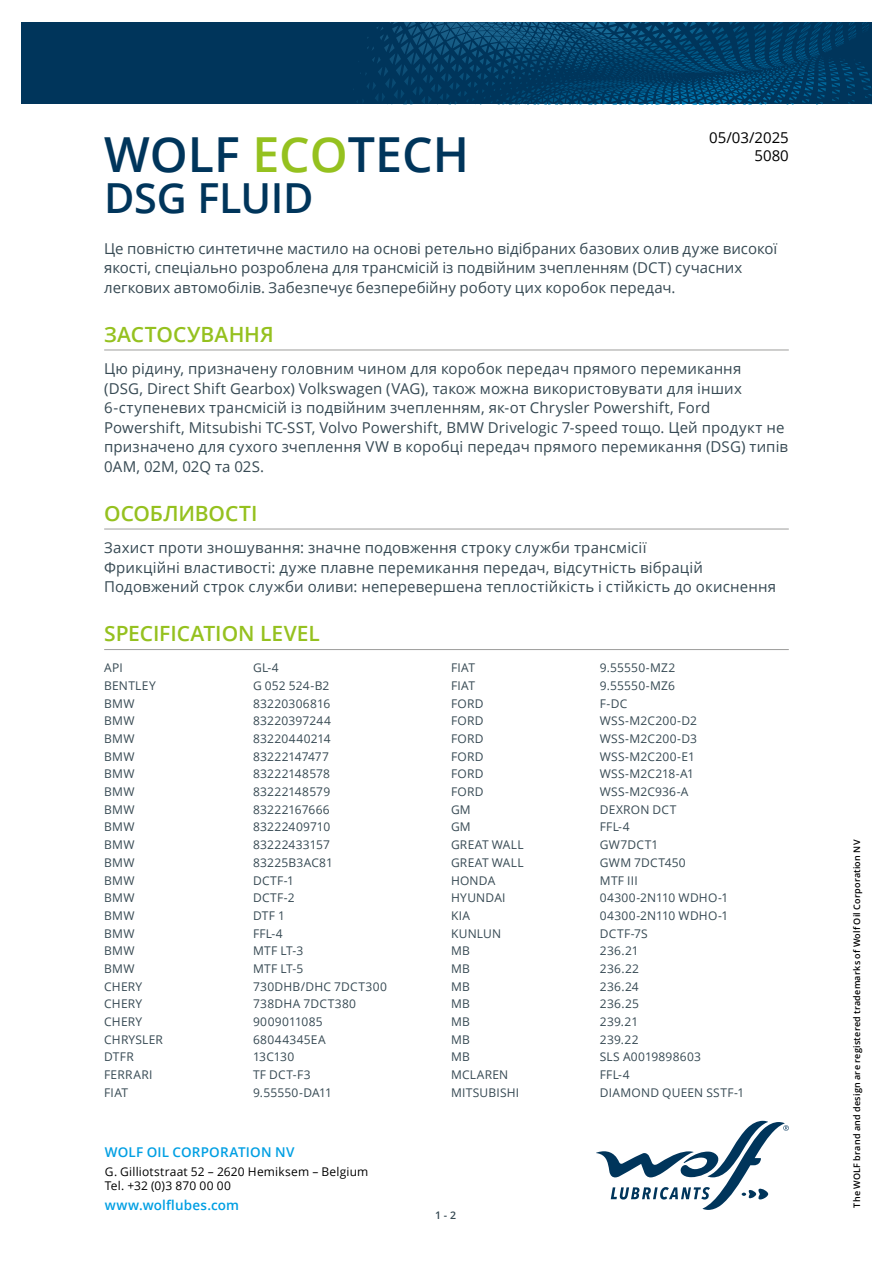
<style>
.page{position:relative;width:893px;height:1263px;background:#fff}
.page>*{position:absolute;margin:0;border:0;box-sizing:border-box;transform-origin:0 0}
.t1{font:600 48.3px "Open Sans";color:#00355b}
.t2{font:600 41.4px "Open Sans";letter-spacing:-.01em;color:#00355b}
.t3{font:600 21px "Open Sans";color:#95c11f}
.t4{font:15px/19.5px "Open Sans";letter-spacing:.01em;color:#364953}
.t5{font:15px/18px "Open Sans";color:#000;text-align:right}
.t6{font:600 13.5px "Open Sans";letter-spacing:.01em;color:#009fe3}
.t7{font:12px "Open Sans";letter-spacing:.02em;color:#364953}
.t8{font:12px/14.4px "Open Sans";letter-spacing:.015em;color:#000}
.t9{font:600 10.5px "Open Sans";color:#364953}
.t10{font:600 9px "Open Sans";letter-spacing:.025em;color:#000}
.s1{color:#95c11f}
</style>
<div class="page">
<svg style="left:596px;top:1121px;width:193px;height:89px"></svg>
<svg style="left:21px;top:22px;width:851px;height:82px;background:#013b62"></svg>
<hr style="left:104px;top:350px;width:685px;height:1px;background:#9d9d9c">
<hr style="left:104px;top:529px;width:685px;height:1px;background:#9d9d9c">
<hr style="left:104px;top:649px;width:685px;height:1px;background:#9d9d9c">
<p class="t5" style="left:709px;top:128px;width:81px">05/03/2025<br>5080</p>
<h1 class="t1" style="left:104px;top:122px;width:366px">WOLF <span class="s1">ECO</span>TECH</h1>
<h2 class="t2" style="left:104px;top:169px;width:211px">DSG FLUID</h2>
<p class="t4" style="left:104px;top:238px;width:675px">Це повністю синтетичне мастило на основі ретельно відібраних базових олив дуже високої якості, спеціально розроблена для трансмісій із подвійним зчепленням (DCT) сучасних легкових автомобілів. Забезпечує безперебійну роботу цих коробок передач.</p>
<h3 class="t3" style="left:104px;top:320px;width:171px">ЗАСТОСУВАННЯ</h3>
<p class="t4" style="left:104px;top:358px;width:685px">Цю рідину, призначену головним чином для коробок передач прямого перемикання<br>(DSG, Direct Shift Gearbox) Volkswagen (VAG), також можна використовувати для інших 6-ступеневих трансмісій із подвійним зчепленням, як-от Chrysler Powershift, Ford Powershift, Mitsubishi TC-SST, Volvo Powershift, BMW Drivelogic 7-speed тощо. Цей продукт не призначено для сухого зчеплення VW в коробці передач прямого перемикання (DSG) типів 0AM, 02M, 02Q та 02S.</p>
<h3 class="t3" style="left:104px;top:499px;width:155px">ОСОБЛИВОСТІ</h3>
<p class="t4" style="left:104px;top:538px;width:674px">Захист проти зношування: значне подовження строку служби трансмісії<br>Фрикційні властивості: дуже плавне перемикання передач, відсутність вібрацій<br>Подовжений строк служби оливи: неперевершена теплостійкість і стійкість до окиснення</p>
<h3 class="t3" style="left:104px;top:619px;width:217px">SPECIFICATION LEVEL</h3>
<p class="t7" style="left:104px;top:660px;width:20px">API</p>
<p class="t7" style="left:253px;top:660px;width:27px">GL-4</p>
<p class="t7" style="left:104px;top:677px;width:53px">BENTLEY</p>
<p class="t7" style="left:253px;top:677px;width:78px">G 052 524-B2</p>
<p class="t7" style="left:104px;top:695px;width:32px">BMW</p>
<p class="t7" style="left:253px;top:695px;width:79px">83220306816</p>
<p class="t7" style="left:104px;top:713px;width:32px">BMW</p>
<p class="t7" style="left:253px;top:713px;width:80px">83220397244</p>
<p class="t7" style="left:104px;top:730px;width:32px">BMW</p>
<p class="t7" style="left:253px;top:730px;width:79px">83220440214</p>
<p class="t7" style="left:104px;top:748px;width:32px">BMW</p>
<p class="t7" style="left:253px;top:748px;width:78px">83222147477</p>
<p class="t7" style="left:104px;top:766px;width:32px">BMW</p>
<p class="t7" style="left:253px;top:766px;width:79px">83222148578</p>
<p class="t7" style="left:104px;top:783px;width:32px">BMW</p>
<p class="t7" style="left:253px;top:783px;width:79px">83222148579</p>
<p class="t7" style="left:104px;top:801px;width:32px">BMW</p>
<p class="t7" style="left:253px;top:801px;width:78px">83222167666</p>
<p class="t7" style="left:104px;top:819px;width:32px">BMW</p>
<p class="t7" style="left:253px;top:819px;width:79px">83222409710</p>
<p class="t7" style="left:104px;top:836px;width:32px">BMW</p>
<p class="t7" style="left:253px;top:836px;width:78px">83222433157</p>
<p class="t7" style="left:104px;top:854px;width:32px">BMW</p>
<p class="t7" style="left:253px;top:854px;width:81px">83225B3AC81</p>
<p class="t7" style="left:104px;top:872px;width:32px">BMW</p>
<p class="t7" style="left:253px;top:872px;width:43px">DCTF-1</p>
<p class="t7" style="left:104px;top:890px;width:32px">BMW</p>
<p class="t7" style="left:253px;top:890px;width:43px">DCTF-2</p>
<p class="t7" style="left:104px;top:907px;width:32px">BMW</p>
<p class="t7" style="left:253px;top:907px;width:33px">DTF 1</p>
<p class="t7" style="left:104px;top:925px;width:32px">BMW</p>
<p class="t7" style="left:253px;top:925px;width:31px">FFL-4</p>
<p class="t7" style="left:104px;top:943px;width:32px">BMW</p>
<p class="t7" style="left:253px;top:943px;width:52px">MTF LT-3</p>
<p class="t7" style="left:104px;top:960px;width:32px">BMW</p>
<p class="t7" style="left:253px;top:960px;width:52px">MTF LT-5</p>
<p class="t7" style="left:104px;top:978px;width:39px">CHERY</p>
<p class="t7" style="left:253px;top:978px;width:135px">730DHB/DHC 7DCT300</p>
<p class="t7" style="left:104px;top:996px;width:39px">CHERY</p>
<p class="t7" style="left:253px;top:996px;width:105px">738DHA 7DCT380</p>
<p class="t7" style="left:104px;top:1013px;width:39px">CHERY</p>
<p class="t7" style="left:253px;top:1013px;width:71px">9009011085</p>
<p class="t7" style="left:104px;top:1031px;width:60px">CHRYSLER</p>
<p class="t7" style="left:253px;top:1031px;width:74px">68044345EA</p>
<p class="t7" style="left:104px;top:1049px;width:31px">DTFR</p>
<p class="t7" style="left:253px;top:1049px;width:43px">13C130</p>
<p class="t7" style="left:104px;top:1066px;width:50px">FERRARI</p>
<p class="t7" style="left:253px;top:1066px;width:59px">TF DCT-F3</p>
<p class="t7" style="left:104px;top:1084px;width:26px">FIAT</p>
<p class="t7" style="left:253px;top:1084px;width:81px">9.55550-DA11</p>
<p class="t7" style="left:451px;top:660px;width:26px">FIAT</p>
<p class="t7" style="left:600px;top:660px;width:77px">9.55550-MZ2</p>
<p class="t7" style="left:451px;top:677px;width:26px">FIAT</p>
<p class="t7" style="left:600px;top:677px;width:77px">9.55550-MZ6</p>
<p class="t7" style="left:451px;top:695px;width:34px">FORD</p>
<p class="t7" style="left:600px;top:695px;width:29px">F-DC</p>
<p class="t7" style="left:451px;top:713px;width:34px">FORD</p>
<p class="t7" style="left:600px;top:713px;width:99px">WSS-M2C200-D2</p>
<p class="t7" style="left:451px;top:730px;width:34px">FORD</p>
<p class="t7" style="left:600px;top:730px;width:99px">WSS-M2C200-D3</p>
<p class="t7" style="left:451px;top:748px;width:34px">FORD</p>
<p class="t7" style="left:600px;top:748px;width:97px">WSS-M2C200-E1</p>
<p class="t7" style="left:451px;top:766px;width:34px">FORD</p>
<p class="t7" style="left:600px;top:766px;width:96px">WSS-M2C218-A1</p>
<p class="t7" style="left:451px;top:783px;width:34px">FORD</p>
<p class="t7" style="left:600px;top:783px;width:90px">WSS-M2C936-A</p>
<p class="t7" style="left:451px;top:801px;width:21px">GM</p>
<p class="t7" style="left:600px;top:801px;width:78px">DEXRON DCT</p>
<p class="t7" style="left:451px;top:819px;width:21px">GM</p>
<p class="t7" style="left:600px;top:819px;width:31px">FFL-4</p>
<p class="t7" style="left:451px;top:836px;width:74px">GREAT WALL</p>
<p class="t7" style="left:600px;top:836px;width:60px">GW7DCT1</p>
<p class="t7" style="left:451px;top:854px;width:74px">GREAT WALL</p>
<p class="t7" style="left:600px;top:854px;width:87px">GWM 7DCT450</p>
<p class="t7" style="left:451px;top:872px;width:46px">HONDA</p>
<p class="t7" style="left:600px;top:872px;width:39px">MTF III</p>
<p class="t7" style="left:451px;top:890px;width:56px">HYUNDAI</p>
<p class="t7" style="left:600px;top:890px;width:130px">04300-2N110 WDHO-1</p>
<p class="t7" style="left:451px;top:907px;width:21px">KIA</p>
<p class="t7" style="left:600px;top:907px;width:130px">04300-2N110 WDHO-1</p>
<p class="t7" style="left:451px;top:925px;width:52px">KUNLUN</p>
<p class="t7" style="left:600px;top:925px;width:49px">DCTF-7S</p>
<p class="t7" style="left:451px;top:943px;width:20px">MB</p>
<p class="t7" style="left:600px;top:943px;width:40px">236.21</p>
<p class="t7" style="left:451px;top:960px;width:20px">MB</p>
<p class="t7" style="left:600px;top:960px;width:41px">236.22</p>
<p class="t7" style="left:451px;top:978px;width:20px">MB</p>
<p class="t7" style="left:600px;top:978px;width:41px">236.24</p>
<p class="t7" style="left:451px;top:996px;width:20px">MB</p>
<p class="t7" style="left:600px;top:996px;width:41px">236.25</p>
<p class="t7" style="left:451px;top:1013px;width:20px">MB</p>
<p class="t7" style="left:600px;top:1013px;width:40px">239.21</p>
<p class="t7" style="left:451px;top:1031px;width:20px">MB</p>
<p class="t7" style="left:600px;top:1031px;width:40px">239.22</p>
<p class="t7" style="left:451px;top:1049px;width:20px">MB</p>
<p class="t7" style="left:600px;top:1049px;width:103px">SLS A0019898603</p>
<p class="t7" style="left:451px;top:1066px;width:59px">MCLAREN</p>
<p class="t7" style="left:600px;top:1066px;width:31px">FFL-4</p>
<p class="t7" style="left:451px;top:1084px;width:70px">MITSUBISHI</p>
<p class="t7" style="left:600px;top:1084px;width:146px">DIAMOND QUEEN SSTF-1</p>
<p class="t6" style="left:105px;top:1143px;width:191px">WOLF OIL CORPORATION NV</p>
<p class="t8" style="left:105px;top:1163px;width:265px">G. Gilliotstraat 52 – 2620 Hemiksem – Belgium<br>Tel. +32 (0)3 870 00 00</p>
<p class="t6" style="left:105px;top:1196px;width:136px">www.wolflubes.com</p>
<p class="t9" style="left:435px;top:1208px;width:22px">1 - 2</p>
<p class="t10" style="left:851px;top:1208px;width:369px;rotate:-90deg">The WOLF brand and design are registered trademarks of Wolf Oil Corporation NV</p>
</div>
